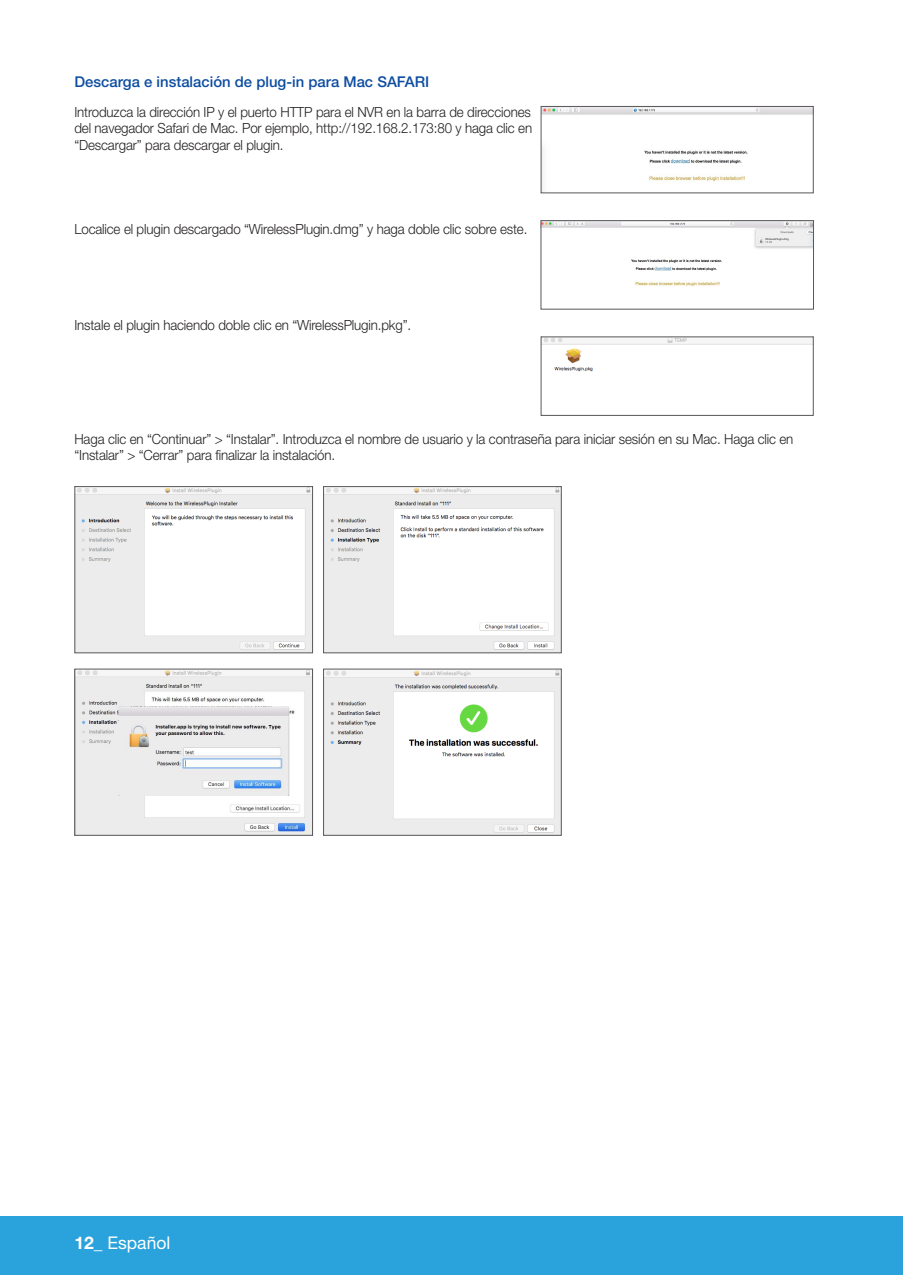
<style>
.page{position:relative;width:903px;height:1275px;background:#fff}
.page>*{position:absolute;margin:0;border:0;box-sizing:border-box;transform-origin:0 0}
.t1{font:17.5px "Helvetica Neue cp";color:#fff}
.t2{font:500 14.88px "Helvetica Neue cp";color:#0d4da1}
.t3{font:300 14px/16.8px "Helvetica Neue cp";letter-spacing:-.01em;color:#231f20;text-align:justify;scale:.95 1}
.s1{font-weight:700}
</style>
<div class="page">
<div style="left:0;top:1216px;width:903px;height:59px;background:#2aa2db"></div>
<img style="left:543px;top:108px;width:269px;height:73px">
<div style="left:541px;top:106px;width:273px;height:87px;border:1px solid #57585a"></div>
<img style="left:543px;top:222px;width:269px;height:65px">
<div style="left:541px;top:220px;width:273px;height:89px;border:1px solid #57585a"></div>
<img style="left:543px;top:338px;width:269px;height:34px">
<div style="left:541px;top:336px;width:273px;height:80px;border:1px solid #57585a"></div>
<img style="left:325px;top:488px;width:235px;height:163px">
<div style="left:323px;top:486px;width:239px;height:167px;border:1px solid #57585a"></div>
<img style="left:76px;top:671px;width:235px;height:163px">
<div style="left:74px;top:669px;width:239px;height:167px;border:1px solid #57585a"></div>
<img style="left:325px;top:671px;width:235px;height:163px">
<div style="left:323px;top:669px;width:239px;height:167px;border:1px solid #57585a"></div>
<img style="left:76px;top:488px;width:235px;height:163px">
<div style="left:74px;top:486px;width:239px;height:167px;border:1px solid #57585a"></div>
<p class="t2" style="left:74px;top:73px;width:356px">Descarga e instalación de plug-in para Mac SAFARI</p>
<p class="t3" style="left:74px;top:103px;width:483px">Introduzca la dirección IP y el puerto HTTP para el NVR en la barra de direcciones del navegador Safari de Mac. Por ejemplo, http://192.168.2.173:80 y haga clic en “Descargar” para descargar el plugin.</p>
<p class="t3" style="left:74px;top:221px;width:478px">Localice el plugin descargado “WirelessPlugin.dmg” y haga doble clic sobre este.</p>
<p class="t3" style="left:74px;top:317px;width:356px">Instale el plugin haciendo doble clic en “WirelessPlugin.pkg”.</p>
<p class="t3" style="left:74px;top:430px;width:758px">Haga clic en “Continuar” &gt; “Instalar”. Introduzca el nombre de usuario y la contraseña para iniciar sesión en su Mac. Haga clic en “Instalar” &gt; “Cerrar” para finalizar la instalación.</p>
<p class="t1" style="left:74px;top:1233px;width:97px"><span class="s1">12_</span> Español</p>
</div>
